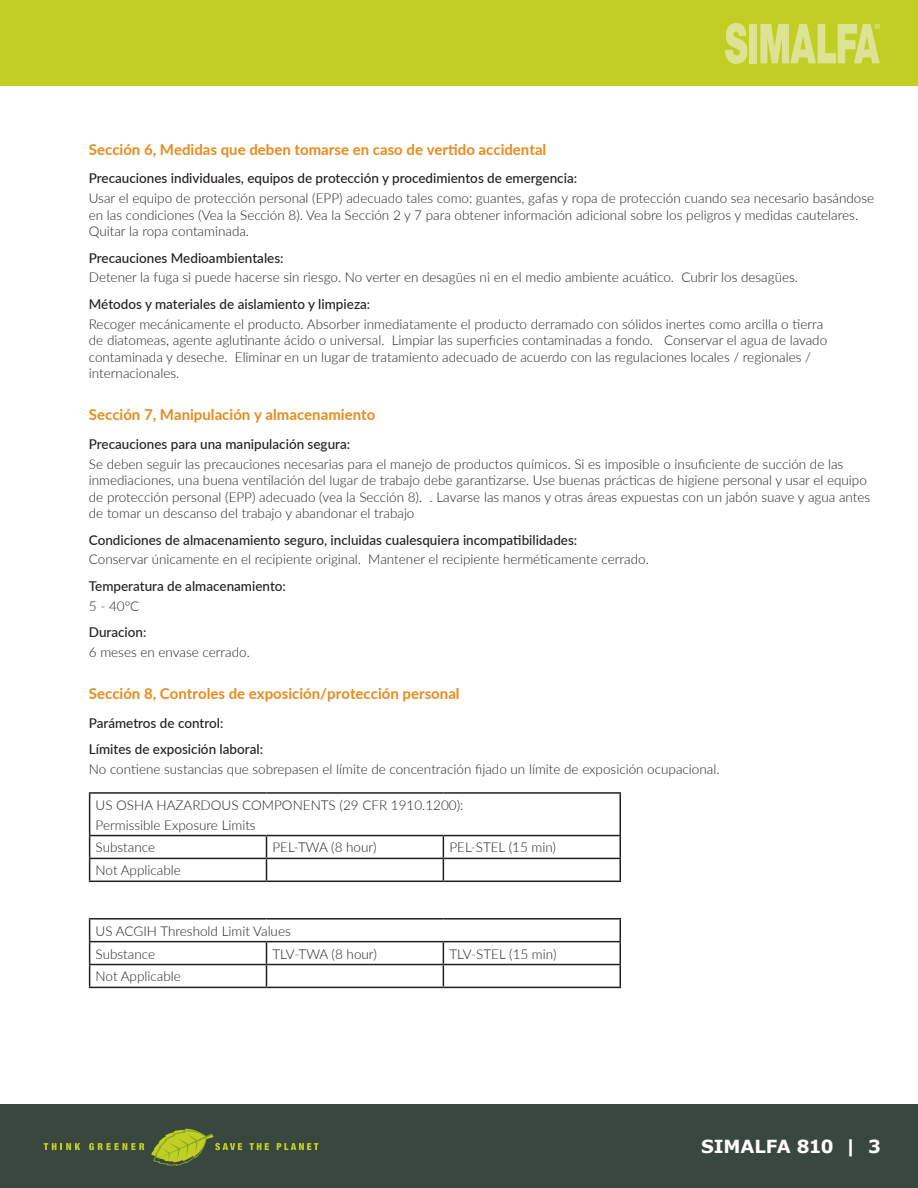
<style>
.page{position:relative;width:918px;height:1188px;background:#fff}
.page>*{position:absolute;margin:0;border:0;box-sizing:border-box;transform-origin:0 0}
.t1{font:700 18px "Verdana";letter-spacing:-.01em;color:#fff}
.t2{font:700 15px "Lato";color:#e88a1c}
.t3{font:300 13.5px/16.5px "Lato";color:#231f20}
.t4{font:500 13.5px/26.5px "Lato";color:#231f20}
</style>
<div class="page">
<div style="left:0;top:1105px;width:918px;height:83px;background:#3a473f"></div>
<div style="left:0;top:1px;width:918px;height:85px;background:#c1ce23"></div>
<svg style="left:725px;top:23px;width:22px;height:41px"></svg>
<div style="left:750px;top:24px;width:7px;height:39px;background:#dee394"></div>
<svg style="left:760px;top:24px;width:120px;height:39px"></svg>
<svg style="left:44px;top:1143px;width:36px;height:7px"></svg>
<svg style="left:89px;top:1143px;width:55px;height:7px"></svg>
<svg style="left:151px;top:1129px;width:91px;height:37px"></svg>
<svg style="left:249px;top:1143px;width:20px;height:7px"></svg>
<svg style="left:277px;top:1143px;width:41px;height:7px"></svg>
<hr style="left:89px;top:792px;width:177px;height:2px;background:#231f20">
<hr style="left:89px;top:794px;width:1px;height:41px;background:#231f20">
<hr style="left:266px;top:792px;width:177px;height:2px;background:#231f20">
<hr style="left:443px;top:792px;width:178px;height:2px;background:#231f20">
<hr style="left:619px;top:794px;width:2px;height:41px;background:#231f20">
<hr style="left:89px;top:835px;width:177px;height:1px;background:#231f20">
<hr style="left:266px;top:835px;width:177px;height:1px;background:#231f20">
<hr style="left:443px;top:835px;width:178px;height:1px;background:#231f20">
<hr style="left:619px;top:836px;width:2px;height:22px;background:#231f20">
<hr style="left:89px;top:858px;width:177px;height:1px;background:#231f20">
<svg style="left:89px;top:836px;width:1px;height:45px"></svg>
<hr style="left:266px;top:858px;width:177px;height:1px;background:#231f20">
<svg style="left:266px;top:836px;width:1px;height:45px"></svg>
<hr style="left:443px;top:858px;width:178px;height:1px;background:#231f20">
<svg style="left:443px;top:836px;width:1px;height:45px"></svg>
<hr style="left:619px;top:859px;width:2px;height:22px;background:#231f20">
<hr style="left:89px;top:881px;width:177px;height:1px;background:#231f20">
<hr style="left:266px;top:881px;width:177px;height:1px;background:#231f20">
<hr style="left:443px;top:881px;width:178px;height:1px;background:#231f20">
<hr style="left:89px;top:918px;width:177px;height:2px;background:#231f20">
<hr style="left:266px;top:918px;width:177px;height:2px;background:#231f20">
<hr style="left:443px;top:918px;width:178px;height:2px;background:#231f20">
<hr style="left:619px;top:920px;width:2px;height:21px;background:#231f20">
<hr style="left:89px;top:941px;width:177px;height:1px;background:#231f20">
<hr style="left:266px;top:941px;width:177px;height:1px;background:#231f20">
<hr style="left:443px;top:941px;width:178px;height:1px;background:#231f20">
<hr style="left:619px;top:942px;width:2px;height:22px;background:#231f20">
<hr style="left:89px;top:964px;width:177px;height:1px;background:#231f20">
<svg style="left:89px;top:920px;width:1px;height:67px"></svg>
<hr style="left:266px;top:964px;width:177px;height:1px;background:#231f20">
<svg style="left:266px;top:942px;width:1px;height:45px"></svg>
<hr style="left:443px;top:964px;width:178px;height:1px;background:#231f20">
<svg style="left:443px;top:942px;width:1px;height:45px"></svg>
<hr style="left:619px;top:965px;width:2px;height:22px;background:#231f20">
<hr style="left:89px;top:987px;width:177px;height:1px;background:#231f20">
<hr style="left:266px;top:987px;width:177px;height:1px;background:#231f20">
<hr style="left:443px;top:987px;width:178px;height:1px;background:#231f20">
<p class="t2" style="left:89px;top:138px;width:459px">Sección 6, Medidas que deben tomarse en caso de vertido accidental</p>
<p class="t4" style="left:89px;top:165px;width:490px">Precauciones individuales, equipos de protección y procedimientos de emergencia:</p>
<p class="t3" style="left:89px;top:189px;width:787px">Usar el equipo de protección personal (EPP) adecuado tales como: guantes, gafas y ropa de protección cuando sea necesario basándose en las condiciones (Vea la Sección 8). Vea la Sección 2 y 7 para obtener información adicional sobre los peligros y medidas cautelares.<br>Quitar la ropa contaminada.</p>
<p class="t4" style="left:89px;top:244px;width:196px">Precauciones Medioambientales:</p>
<p class="t3" style="left:89px;top:269px;width:711px">Detener la fuga si puede hacerse sin riesgo. No verter en desagües ni en el medio ambiente acuático. Cubrir los desagües.</p>
<p class="t4" style="left:89px;top:290px;width:283px">Métodos y materiales de aislamiento y limpieza:</p>
<p class="t3" style="left:89px;top:315px;width:740px">Recoger mecánicamente el producto. Absorber inmediatamente el producto derramado con sólidos inertes como arcilla o tierra de diatomeas, agente aglutinante ácido o universal. Limpiar las superficies contaminadas a fondo. Conservar el agua de lavado contaminada y deseche. Eliminar en un lugar de tratamiento adecuado de acuerdo con las regulaciones locales / regionales / internacionales.</p>
<p class="t2" style="left:89px;top:404px;width:288px">Sección 7, Manipulación y almacenamiento</p>
<p class="t4" style="left:89px;top:430px;width:263px">Precauciones para una manipulación segura:</p>
<p class="t3" style="left:89px;top:455px;width:783px">Se deben seguir las precauciones necesarias para el manejo de productos químicos. Si es imposible o insuficiente de succión de las inmediaciones, una buena ventilación del lugar de trabajo debe garantizarse. Use buenas prácticas de higiene personal y usar el equipo de protección personal (EPP) adecuado (vea la Sección 8). . Lavarse las manos y otras áreas expuestas con un jabón suave y agua antes de tomar un descanso del trabajo y abandonar el trabajo</p>
<p class="t4" style="left:89px;top:526px;width:490px">Condiciones de almacenamiento seguro, incluidas cualesquiera incompatibilidades:</p>
<p class="t3" style="left:89px;top:551px;width:562px">Conservar únicamente en el recipiente original. Mantener el recipiente herméticamente cerrado.</p>
<p class="t4" style="left:89px;top:572px;width:199px">Temperatura de almacenamiento:</p>
<p class="t3" style="left:89px;top:597px;width:52px">5 - 40°C</p>
<p class="t4" style="left:89px;top:618px;width:59px">Duracion:</p>
<p class="t3" style="left:89px;top:643px;width:162px">6 meses en envase cerrado.</p>
<p class="t2" style="left:89px;top:683px;width:372px">Sección 8, Controles de exposición/protección personal</p>
<p class="t4" style="left:89px;top:709px;width:176px">Parámetros de control:<br>Límites de exposición laboral:</p>
<p class="t3" style="left:89px;top:760px;width:632px">No contiene sustancias que sobrepasen el límite de concentración fijado un límite de exposición ocupacional.</p>
<p class="t3" style="left:96px;top:795px;width:369px;line-height:19.8px">US OSHA HAZARDOUS COMPONENTS (29 CFR 1910.1200):<br>Permissible Exposure Limits</p>
<p class="t3" style="left:96px;top:839px;width:61px">Substance</p>
<p class="t3" style="left:272px;top:839px;width:106px">PEL-TWA (8 hour)</p>
<p class="t3" style="left:449px;top:839px;width:108px">PEL-STEL (15 min)</p>
<p class="t3" style="left:96px;top:862px;width:87px">Not Applicable</p>
<p class="t3" style="left:96px;top:919px;width:197px;line-height:22.8px">US ACGIH Threshold Limit Values<br>Substance</p>
<p class="t3" style="left:272px;top:945px;width:106px">TLV-TWA (8 hour)</p>
<p class="t3" style="left:449px;top:945px;width:109px">TLV-STEL (15 min)</p>
<p class="t3" style="left:96px;top:968px;width:87px">Not Applicable</p>
<h1 class="t1" style="left:701px;top:1134px;width:181px">SIMALFA 810 | 3</h1>
</div>
